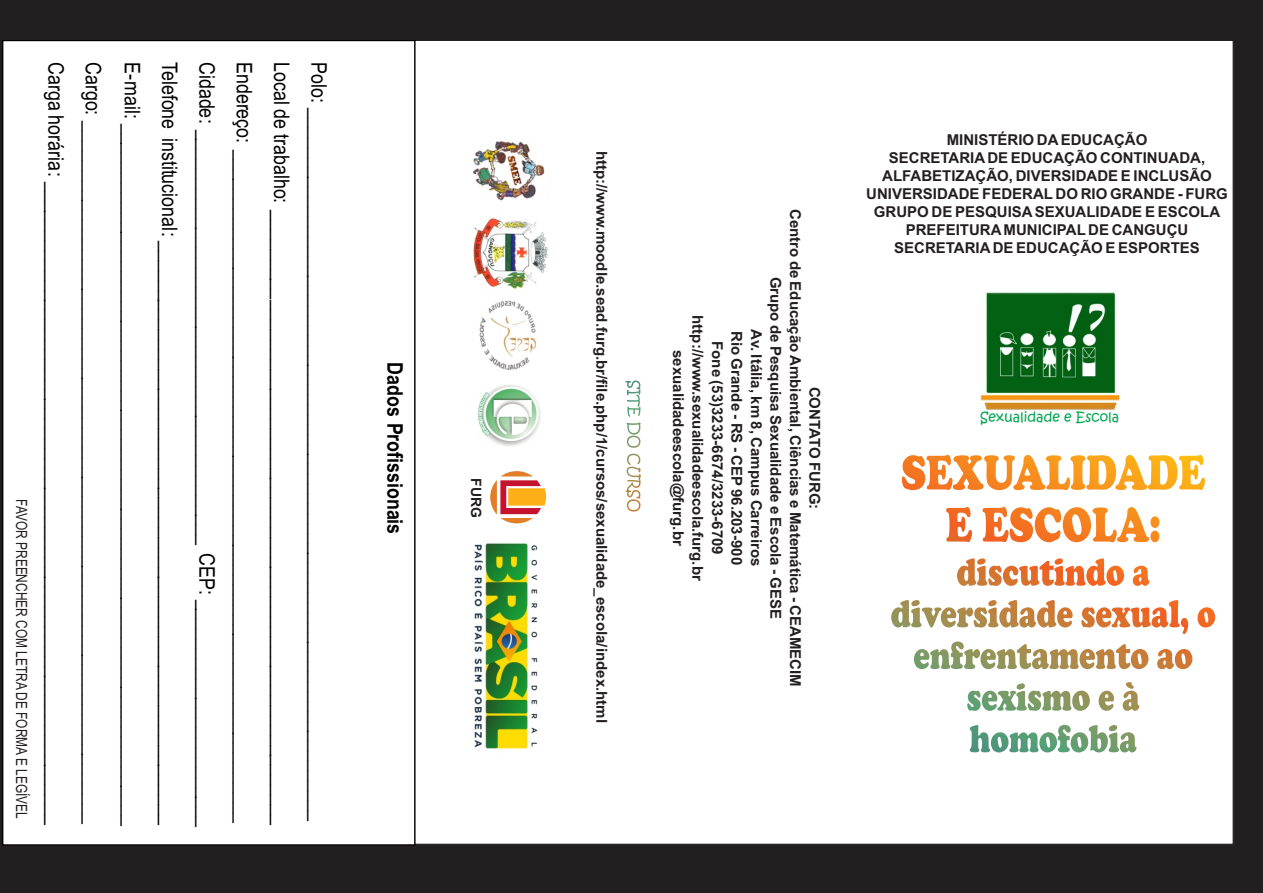
<style>
.page{position:relative;width:1263px;height:893px;background:#231f20}
.page>*{position:absolute;margin:0;border:0;box-sizing:border-box;transform-origin:0 0}
.t1{font:21.6px/37.5px "Arial";color:#000;scale:.83 1}
.t2{font:700 21.6px "Arial";color:#000;scale:.83 1}
.t3{font:15.45px "Arial";color:#231f20;scale:.77 1}
.t4{font:700 15px/19.5px "Arial";color:#231f20;text-align:center}
.t5{font:700 14.25px "Arial";color:#231f20}
.t6{font:13.5px "Kristen ITC";color:#00a650}
</style>
<div class="page">
<div style="left:415px;top:40px;width:818px;height:804px;background:#fff"></div>
<svg style="left:891px;top:453px;width:325px;height:300px;background:#f0dfca"></svg>
<img style="left:980px;top:291px;width:141px;height:120px">
<img style="left:988px;top:294px;width:126px;height:99px">
<div style="left:3px;top:41px;width:412px;height:804px;background:#fff"></div>
<svg style="left:624px;top:380px;width:18px;height:132px;background:#e3e6da"></svg>
<img style="left:462px;top:528px;width:87px;height:235px">
<img style="left:474px;top:297px;width:68px;height:78px">
<img style="left:463px;top:382px;width:93px;height:65px">
<img style="left:468px;top:213px;width:82px;height:79px">
<svg style="left:490px;top:471px;width:56px;height:52px;background:#eeab84"></svg>
<img style="left:467px;top:140px;width:85px;height:60px">
<p class="t3" style="left:27px;top:499px;width:416px;rotate:90deg">FAVOR PREENCHER COM LETRA DE FORMA E LEGÍVEL</p>
<p class="t1" style="left:336px;top:62px;width:924px;rotate:90deg">Polo: ________________________________________________________________________ Local de trabalho: ______________________________________________________________ Endereço: ____________________________________________________________________ Cidade: __________________________________________ CEP: _______________________ Telefone institucional: ___________________________________________________________ E-mail: _______________________________________________________________________ Cargo: _______________________________________________________________________ Carga horária: _________________________________________________________________</p>
<p class="t2" style="left:403px;top:362px;width:209px;rotate:90deg">Dados Profissionais</p>
<p class="t5" style="left:481px;top:478px;width:41px;rotate:90deg">FURG</p>
<p class="t4" style="left:610px;top:151px;width:574px;rotate:90deg">http://www.moodle.sead.furg.br/file.php/1/cursos/sexualidade_escola/index.html</p>
<p class="t4" style="left:823px;top:209px;width:479px;rotate:90deg">CONTATO FURG:<br>Centro de Educação Ambiental, Ciências e Matemática - CEAMECIM Grupo de Pesquisa Sexualidade e Escola - GESE<br>Av. Itália, km 8, Campus Carreiros<br>Rio Grande - RS - CEP 96.203-900<br>Fone (53)3233-6674/3233-6709 http://www.sexualidadeescola.furg.br<br>sexualidadeescola@furg.br</p>
<p class="t4" style="left:866px;top:133px;width:363px;line-height:18px">MINISTÉRIO DAEDUCAÇÃO<br>SECRETARIADE EDUCAÇÃO CONTINUADA, ALFABETIZAÇÃO, DIVERSIDADE E INCLUSÃO UNIVERSIDADE FEDERAL DO RIO GRANDE - FURG GRUPO DE PESQUISASEXUALIDADE E ESCOLA PREFEITURA MUNICIPAL DE CANGUÇU SECRETARIADE EDUCAÇÃO E ESPORTES</p>
<p class="t6" style="left:980px;top:408px;width:140px">Sexualidade e Escola</p>
</div>
